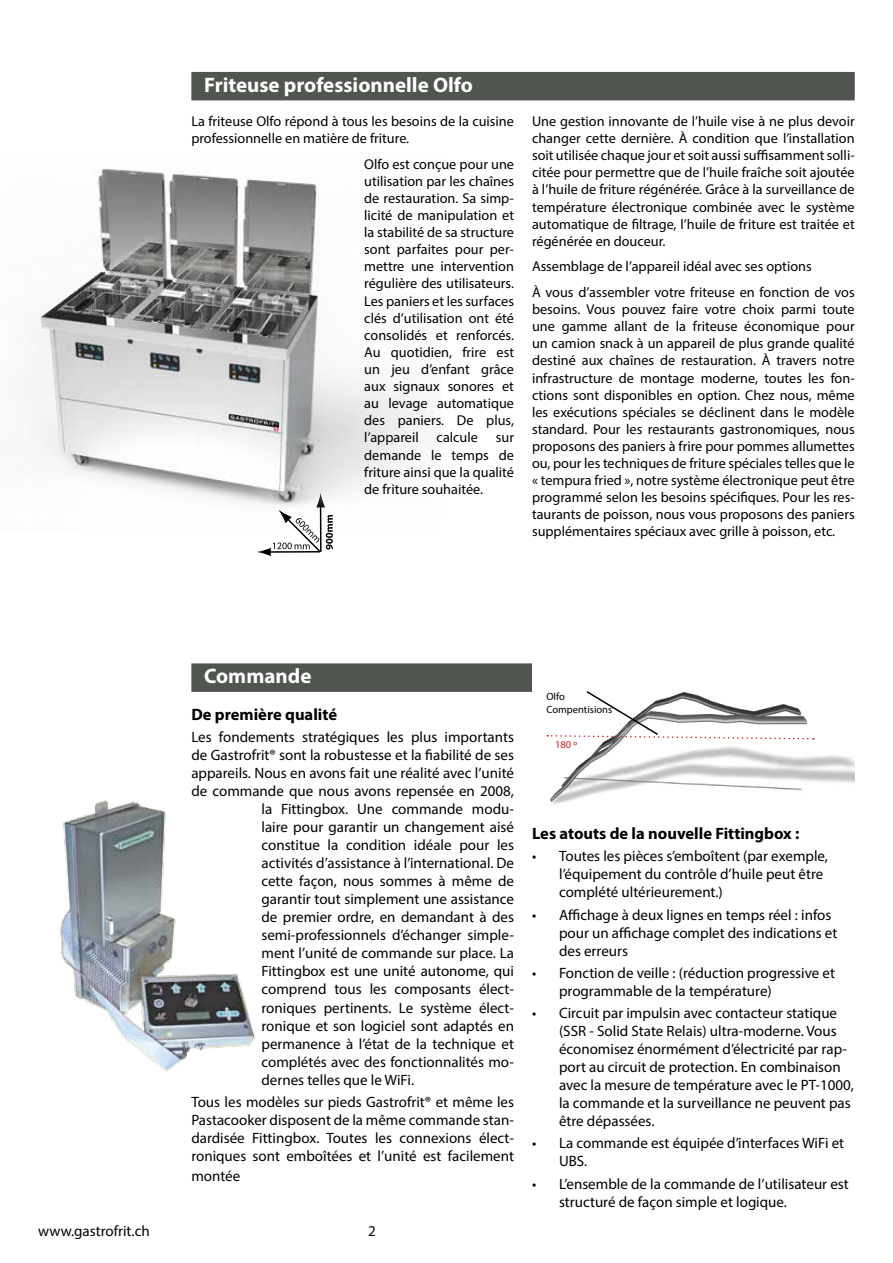
<style>
.page{position:relative;width:893px;height:1263px;background:#fff}
.page>*{position:absolute;margin:0;border:0;box-sizing:border-box;transform-origin:0 0}
.t1{font:700 21px "Myriad Pro";color:#fff}
.t2{font:700 16.5px "Myriad Pro";color:#000}
.t3{font:15px/18px "Myriad Pro";color:#000}
.t4{font:14.25px/17.1px "Myriad Pro";color:#000;text-align:justify}
.t5{font:10.5px/13px "Myriad Pro";color:#000}
.t6{font:10.5px "Myriad Pro";color:#cd1719}
</style>
<div class="page">
<img style="left:60px;top:800px;width:196px;height:272px">
<img style="left:546px;top:735px;width:309px;height:69px">
<svg style="left:547px;top:691px;width:267px;height:49px"></svg>
<svg style="left:257px;top:531px;width:76px;height:25px"></svg>
<img style="left:31px;top:169px;width:394px;height:362px">
<div style="left:191px;top:72px;width:664px;height:28px;background:#51554f"></div>
<div style="left:191px;top:663px;width:341px;height:29px;background:#51554f"></div>
<h1 class="t1" style="left:204px;top:71px;width:270px">Friteuse professionnelle Olfo</h1>
<p class="t4" style="left:191px;top:112px;width:324px">La friteuse Olfo répond à tous les besoins de la cuisine professionnelle en matière de friture.</p>
<p class="t4" style="left:364px;top:155px;width:151px">Olfo est conçue pour une utilisation par les chaînes de restauration. Sa simp&shy;licité de manipulation et la stabilité de sa structure sont parfaites pour per&shy;mettre une intervention régulière des utilisateurs.<br>Les paniers et les surfaces clés d’utilisation ont été consolidés et renforcés.<br>Au quotidien, frire est un jeu d’enfant grâce aux signaux sonores et au levage automatique des paniers. De plus, l’appareil</p>
<p class="t4" style="left:437px;top:429px;width:43px">calcule</p>
<p class="t4" style="left:364px;top:429px;width:151px;text-indent:132px">sur demande le temps de friture ainsi que la qualité de friture souhaitée.</p>
<p class="t4" style="left:532px;top:112px;width:324px">Une gestion innovante de l’huile vise à ne plus devoir changer cette dernière. À condition que l’installation soit utilisée chaque jour et soit aussi suffisamment solli&shy;citée pour permettre que de l’huile fraîche soit ajoutée à l’huile de friture régénérée. Grâce à la surveillance de température électronique combinée avec le système automatique de filtrage, l’huile de friture est traitée et régénérée en douceur.</p>
<p class="t4" style="left:532px;top:254px;width:324px;line-height:25.7px">Assemblage de l’appareil idéal avec ses options<br>À vous d’assembler votre friteuse en fonction de vos</p>
<p class="t4" style="left:532px;top:301px;width:324px">besoins. Vous pouvez faire votre choix parmi toute une gamme allant de la friteuse économique pour un camion snack à un appareil de plus grande qualité destiné aux chaînes de restauration. À travers notre infrastructure de montage moderne, toutes les fon&shy;ctions sont disponibles en option. Chez nous, même les exécutions spéciales se déclinent dans le modèle standard. Pour les restaurants gastronomiques, nous proposons des paniers à frire pour pommes allumettes ou, pour les techniques de friture spéciales telles que le « tempura fried », notre système électronique peut être programmé selon les besoins spécifiques. Pour les res&shy;taurants de poisson, nous vous proposons des paniers supplémentaires spéciaux avec grille à poisson, etc.</p>
<h1 class="t1" style="left:204px;top:663px;width:109px">Commande</h1>
<p class="t2" style="left:191px;top:704px;width:147px">De première qualité</p>
<p class="t3" style="left:191px;top:728px;width:324px">Les fondements stratégiques les plus importants</p>
<p class="t3" style="left:191px;top:746px;width:324px">de Gastrofrit® sont la robustesse et la fiabilité de ses</p>
<p class="t3" style="left:191px;top:764px;width:324px">appareils. Nous en avons fait une réalité avec l’unité</p>
<p class="t3" style="left:191px;top:782px;width:324px">de commande que nous avons repensée en 2008,</p>
<p class="t3" style="left:261px;top:800px;width:254px">la Fittingbox. Une commande modu-</p>
<p class="t3" style="left:261px;top:818px;width:254px">laire pour garantir un changement aisé</p>
<p class="t3" style="left:261px;top:836px;width:254px">constitue la condition idéale pour les</p>
<p class="t3" style="left:261px;top:854px;width:254px">activités d’assistance à l’international. De</p>
<p class="t3" style="left:261px;top:872px;width:254px">cette façon, nous sommes à même de</p>
<p class="t3" style="left:261px;top:890px;width:254px">garantir tout simplement une assistance</p>
<p class="t3" style="left:261px;top:908px;width:254px">de premier ordre, en demandant à des</p>
<p class="t3" style="left:261px;top:926px;width:254px">semi-professionnels d’échanger simple-</p>
<p class="t3" style="left:261px;top:944px;width:254px">ment l’unité de commande sur place. La</p>
<p class="t3" style="left:261px;top:962px;width:254px">Fittingbox est une unité autonome, qui</p>
<p class="t3" style="left:261px;top:980px;width:254px">comprend tous les composants élect-</p>
<p class="t3" style="left:261px;top:998px;width:254px">roniques pertinents. Le système élect-</p>
<p class="t3" style="left:261px;top:1016px;width:254px">ronique et son logiciel sont adaptés en</p>
<p class="t3" style="left:261px;top:1034px;width:254px">permanence à l’état de la technique et</p>
<p class="t3" style="left:261px;top:1052px;width:254px">complétés avec des fonctionnalités mo-</p>
<p class="t3" style="left:261px;top:1070px;width:154px">dernes telles que le WiFi.</p>
<p class="t3" style="left:191px;top:1092px;width:324px;text-align:justify">Tous les modèles sur pieds Gastrofrit® et même les Pastacooker disposent de la même commande stan&shy;dardisée Fittingbox. Toutes les connexions élect&shy;roniques sont emboîtées et l’unité est facilement</p>
<p class="t3" style="left:191px;top:1166px;width:50px">montée</p>
<p class="t3" style="left:38px;top:1222px;width:113px">www.gastrofrit.ch</p>
<p class="t3" style="left:368px;top:1222px;width:9px">2</p>
<p class="t5" style="left:546px;top:690px;width:67px">Olfo<br>Compentisions</p>
<p class="t6" style="left:555px;top:738px;width:24px">180 º</p>
<p class="t2" style="left:532px;top:823px;width:269px">Les atouts de la nouvelle Fittingbox :</p>
<p class="t3" style="left:559px;top:847px;width:270px;text-indent:-27px">• Toutes les pièces s’emboîtent (par exemple, l’équipement du contrôle d’huile peut être complété ultérieurement.)</p>
<p class="t3" style="left:559px;top:905px;width:280px;text-indent:-27px">• Affichage à deux lignes en temps réel : infos pour un affichage complet des indications et des erreurs</p>
<p class="t3" style="left:559px;top:963px;width:277px;text-indent:-27px">• Fonction de veille : (réduction progressive et programmable de la température)</p>
<p class="t3" style="left:559px;top:1004px;width:296px;text-indent:-27px">• Circuit par impulsin avec contacteur statique (SSR - Solid State Relais) ultra-moderne. Vous économisez énormément d’électricité par rap&shy;port au circuit de protection. En combinaison avec la mesure de température avec le PT-1000, la commande et la surveillance ne peuvent pas être dépassées.</p>
<p class="t3" style="left:559px;top:1134px;width:287px;text-indent:-27px">• La commande est équipée d’interfaces WiFi et<br>UBS.</p>
<p class="t3" style="left:559px;top:1174px;width:291px;text-indent:-27px">• L’ensemble de la commande de l’utilisateur est structuré de façon simple et logique.</p>
</div>
